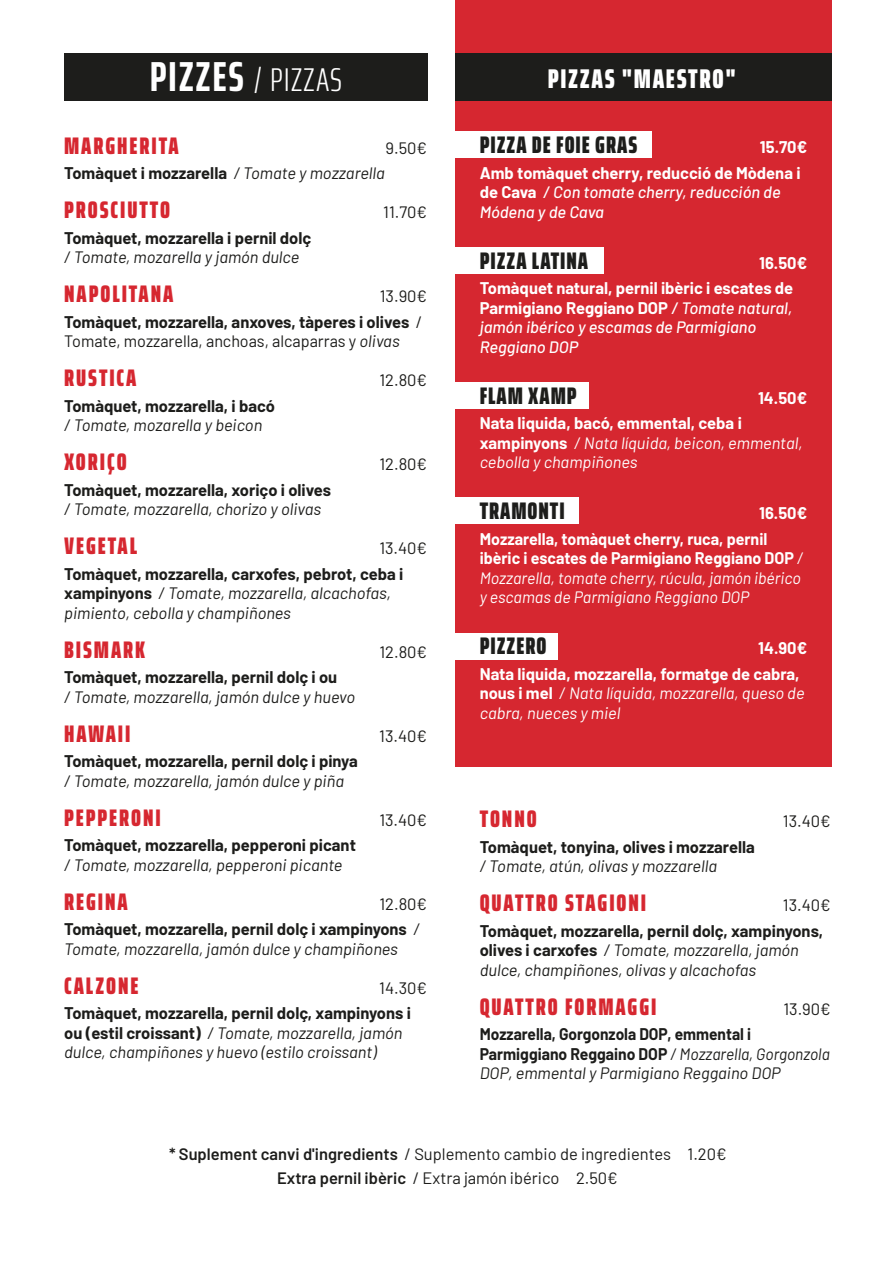
<style>
.page{position:relative;width:893px;height:1263px;background:#fff}
.page>*{position:absolute;margin:0;border:0;box-sizing:border-box;transform-origin:0 0}
.t1{font:300 extra-condensed 33px "Saira";letter-spacing:.04em;color:#fff}
.t2{font:900 extra-condensed 27.15px "Saira";letter-spacing:.06em;color:#fff}
.t3{font:900 extra-condensed 24px "Saira";letter-spacing:.08em;color:#d62730}
.t4{font:900 extra-condensed 24px "Saira";letter-spacing:.04em;color:#1d1d1b}
.t5{font:italic 16.5px/19.5px "Barlow";color:#1d1d1b}
.t6{font:700 16.5px/25.5px "Barlow";color:#1d1d1b;text-align:right}
.t7{font:italic 16.5px/19.5px "Barlow";color:#fff}
.t8{font:16.5px/24px "Barlow";color:#1d1d1b;text-align:center}
.t9{font:700 16.5px/25.5px "Barlow";color:#fff}
.t10{font:italic 500 16.5px/19.5px "Barlow";color:#fff}
.t11{font:700 16.5px/19.5px "Barlow";color:#1d1d1b;scale:.94 1}
.s1{font-weight:700;font-size:42px}
.s2{font-weight:400;font-style:italic}
.s3{font-weight:400}
.s4{font-style:italic}
.s5{font-weight:700;font-style:normal}
.s6{font-weight:600}
</style>
<div class="page">
<div style="left:455px;top:0;width:377px;height:767px;background:#d62730"></div>
<div style="left:447px;top:247px;width:157px;height:27px;background:#fff"></div>
<div style="left:447px;top:382px;width:142px;height:27px;background:#fff"></div>
<div style="left:447px;top:498px;width:131px;height:26px;background:#fff"></div>
<div style="left:446px;top:633px;width:112px;height:27px;background:#fff"></div>
<div style="left:449px;top:131px;width:203px;height:26px;background:#fff"></div>
<div style="left:455px;top:53px;width:377px;height:47px;background:#1d1d1b"></div>
<div style="left:64px;top:53px;width:364px;height:47px;background:#1d1d1b"></div>
<h1 class="t1" style="left:150px;top:56px;width:194px"><span class="s1">PIZZES</span> / PIZZAS</h1>
<h3 class="t3" style="left:64px;top:127px;width:116px">MARGHERITA</h3>
<p class="t8" style="left:386px;top:134px;width:43px">9.50€</p>
<p class="t6" style="left:64px;top:159px;width:322px">Tomàquet i mozzarella <span class="s2">/ Tomate y mozzarella</span></p>
<h3 class="t3" style="left:64px;top:191px;width:108px">PROSCIUTTO</h3>
<p class="t8" style="left:383px;top:199px;width:45px">11.70€</p>
<p class="t6" style="left:64px;top:224px;width:249px">Tomàquet, mozzarella i pernil dolç</p>
<p class="t5" style="left:64px;top:246px;width:237px">/ Tomate, mozarella y jamón dulce</p>
<h3 class="t3" style="left:64px;top:275px;width:111px">NAPOLITANA</h3>
<p class="t6" style="left:64px;top:282px;width:364px"><span class="s3">13.90€<br></span>Tomàquet, mozzarella, anxoves, tàperes i olives <span class="s3">/</span></p>
<p class="t8" style="left:64px;top:328px;width:337px">Tomate, mozzarella, anchoas, alcaparras y <span class="s4">olivas</span></p>
<h3 class="t3" style="left:64px;top:359px;width:74px">RUSTICA</h3>
<p class="t8" style="left:379px;top:367px;width:49px">12.80€</p>
<p class="t6" style="left:64px;top:392px;width:212px">Tomàquet, mozzarella, i bacó</p>
<p class="t5" style="left:64px;top:414px;width:200px">/ Tomate, mozarella y beicon</p>
<h3 class="t3" style="left:64px;top:443px;width:64px">XORIÇO</h3>
<p class="t8" style="left:379px;top:451px;width:49px">12.80€</p>
<p class="t6" style="left:64px;top:476px;width:268px">Tomàquet, mozzarella, xoriço i olives</p>
<p class="t5" style="left:64px;top:498px;width:259px">/ Tomate, mozzarella, chorizo y olivas</p>
<h3 class="t3" style="left:64px;top:527px;width:75px">VEGETAL</h3>
<p class="t8" style="left:379px;top:535px;width:49px">13.40€</p>
<p class="t5" style="left:64px;top:563px;width:341px"><span class="s5">Tomàquet, mozzarella, carxofes, pebrot, ceba i xampinyons</span> / Tomate, mozzarella, alcachofas, pimiento, cebolla y champiñones</p>
<h3 class="t3" style="left:64px;top:631px;width:83px">BISMARK</h3>
<p class="t8" style="left:379px;top:638px;width:49px">12.80€</p>
<p class="t6" style="left:64px;top:663px;width:275px">Tomàquet, mozzarella, pernil dolç i ou</p>
<p class="t5" style="left:64px;top:686px;width:293px">/ Tomate, mozzarella, jamón dulce y huevo</p>
<h3 class="t3" style="left:64px;top:715px;width:68px">HAWAII</h3>
<p class="t8" style="left:379px;top:722px;width:49px">13.40€</p>
<p class="t6" style="left:64px;top:747px;width:295px">Tomàquet, mozzarella, pernil dolç i pinya</p>
<p class="t5" style="left:64px;top:770px;width:281px">/ Tomate, mozzarella, jamón dulce y piña</p>
<h3 class="t3" style="left:64px;top:799px;width:98px">PEPPERONI</h3>
<p class="t8" style="left:379px;top:806px;width:49px">13.40€</p>
<p class="t6" style="left:64px;top:831px;width:293px">Tomàquet, mozzarella, pepperoni picant</p>
<p class="t5" style="left:64px;top:854px;width:280px">/ Tomate, mozzarella, pepperoni picante</p>
<h3 class="t3" style="left:64px;top:883px;width:65px">REGINA</h3>
<p class="t6" style="left:64px;top:890px;width:364px;text-align:left;text-indent:315px"><span class="s3">12.80€<br></span>Tomàquet, mozzarella, pernil dolç i xampinyons <span class="s2">/</span></p>
<p class="t5" style="left:64px;top:938px;width:335px">Tomate, mozzarella, jamón dulce y champiñones</p>
<h3 class="t3" style="left:64px;top:967px;width:76px">CALZONE</h3>
<p class="t8" style="left:379px;top:974px;width:49px">14.30€</p>
<p class="t5" style="left:64px;top:1002px;width:348px"><span class="s5">Tomàquet, mozzarella, pernil dolç, xampinyons i ou (estil croissant)</span> / Tomate, mozzarella, jamón dulce, champiñones y huevo (estilo croissant)</p>
<h2 class="t2" style="left:548px;top:58px;width:190px">PIZZAS "MAESTRO"</h2>
<h3 class="t4" style="left:480px;top:127px;width:159px">PIZZA DE FOIE GRAS</h3>
<p class="t9" style="left:480px;top:133px;width:329px;text-indent:280px">15.70€<br>Amb tomàquet cherry, reducció de Mòdena i</p>
<p class="t10" style="left:480px;top:181px;width:302px"><span class="s5">de Cava</span> / Con tomate cherry, reducción de<br>Módena y de Cava</p>
<h3 class="t4" style="left:480px;top:242px;width:110px">PIZZA LATINA</h3>
<p class="t9" style="left:480px;top:249px;width:329px;text-indent:280px">16.50€<br>Tomàquet natural, pernil ibèric i escates de</p>
<p class="t10" style="left:480px;top:297px;width:314px"><span class="s5">Parmigiano Reggiano DOP</span> / Tomate natural, jamón ibérico y escamas de Parmigiano<br>Reggiano DOP</p>
<h3 class="t4" style="left:480px;top:377px;width:99px">FLAM XAMP</h3>
<p class="t9" style="left:758px;top:384px;width:51px">14.50€</p>
<p class="t7" style="left:480px;top:412px;width:324px"><span class="s5">Nata liquida, bacó, emmental, ceba i xampinyons</span> / Nata líquida, beicon, emmental, cebolla y champiñones</p>
<h3 class="t4" style="left:480px;top:493px;width:86px">TRAMONTI</h3>
<p class="t9" style="left:480px;top:499px;width:329px;text-indent:280px">16.50€<br>Mozzarella, tomàquet cherry, ruca, pernil</p>
<p class="t7" style="left:480px;top:547px;width:325px"><span class="s5">ibèric i escates de Parmigiano Reggiano DOP</span> /<br>Mozzarella, tomate cherry, rúcula, jamón ibérico y escamas de Parmigiano Reggiano DOP</p>
<h3 class="t4" style="left:480px;top:628px;width:68px">PIZZERO</h3>
<p class="t9" style="left:480px;top:634px;width:329px;text-indent:279px">14.90€<br>Nata liquida, mozzarella, formatge de cabra,</p>
<p class="t7" style="left:480px;top:682px;width:326px"><span class="s5">nous i mel</span> / Nata líquida, mozzarella, queso de cabra, nueces y miel</p>
<h3 class="t3" style="left:480px;top:800px;width:59px">TONNO</h3>
<p class="t8" style="left:783px;top:808px;width:49px">13.40€</p>
<p class="t6" style="left:480px;top:832px;width:277px">Tomàquet, tonyina, olives i mozzarella</p>
<p class="t5" style="left:480px;top:855px;width:239px">/ Tomate, atún, olivas y mozzarella</p>
<h3 class="t3" style="left:480px;top:884px;width:168px">QUATTRO STAGIONI</h3>
<p class="t8" style="left:783px;top:892px;width:49px">13.40€</p>
<p class="t5" style="left:480px;top:919px;width:345px"><span class="s5">Tomàquet, mozzarella, pernil dolç, xampinyons, olives i carxofes</span> / Tomate, mozzarella, jamón dulce, champiñones, olivas y alcachofas</p>
<h3 class="t3" style="left:480px;top:988px;width:178px">QUATTRO FORMAGGI</h3>
<p class="t8" style="left:783px;top:995px;width:49px">13.90€</p>
<p class="t11" style="left:480px;top:1023px;width:374px">Mozzarella, Gorgonzola DOP, emmental i<br>Parmiggiano Reggaino DOP <span class="s2">/ Mozzarella, Gorgonzola<br>DOP, emmental y Parmigiano Reggaino DOP</span></p>
<p class="t8" style="left:169px;top:1141px;width:559px"><span class="s6">* Suplement canvi d'ingredients</span> / Suplemento cambio de ingredientes 1.20€<br><span class="s6">Extra pernil ibèric</span> / Extra jamón ibérico 2.50€</p>
</div>
